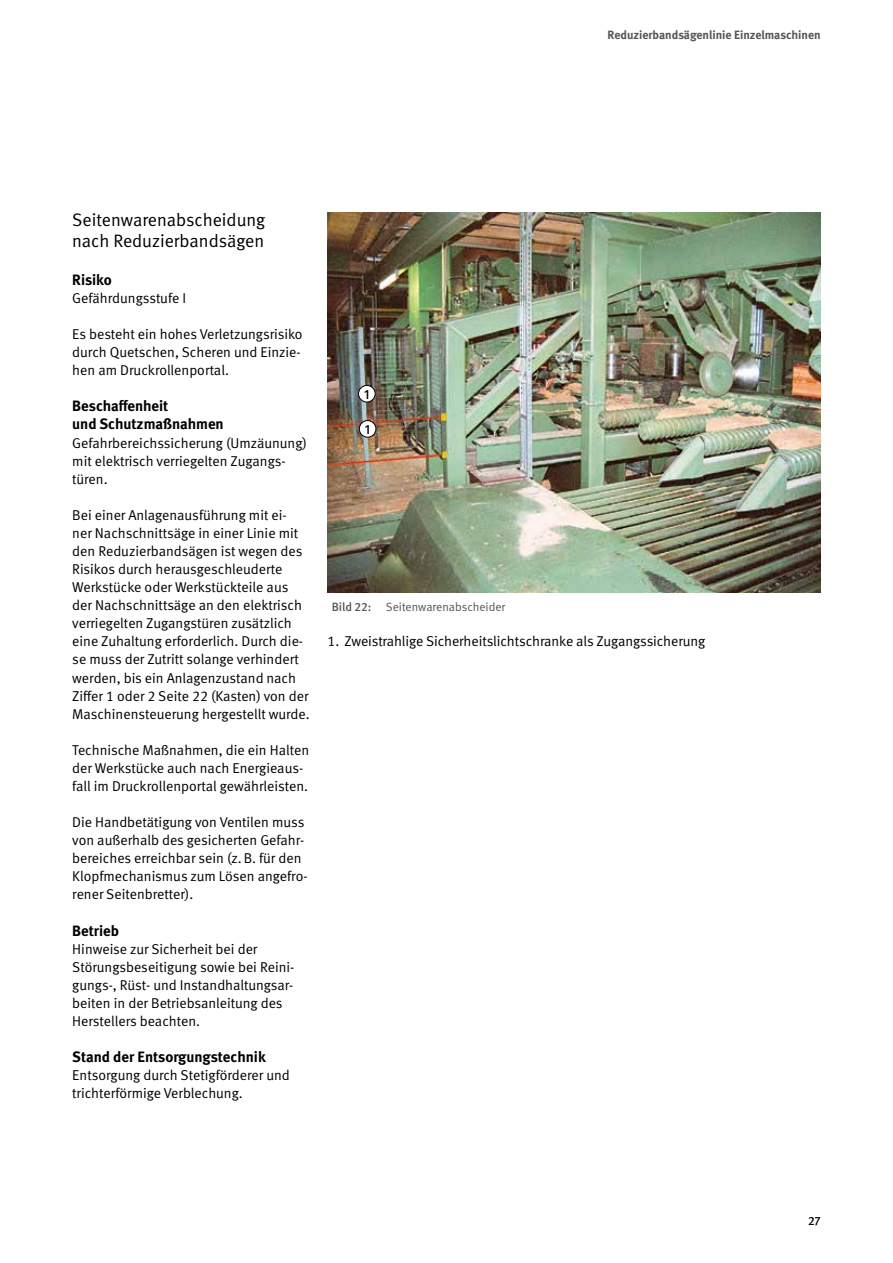
<style>
.page{position:relative;width:893px;height:1263px;background:#fff}
.page>*{position:absolute;margin:0;border:0;box-sizing:border-box;transform-origin:0 0}
.t1{font:18px/21px "DGUV Meta";color:#000}
.t2{font:700 15px/18px "DGUV Meta";color:#000}
.t3{font:14.25px/18px "DGUV Meta";color:#000}
.t4{font:500 13.5px "DGUV Meta";color:#000}
.t5{font:700 12px "DGUV Meta";color:#565656}
.t6{font:12px "DGUV Meta";color:#565656}
.t7{font:500 12px "DGUV Meta";color:#000}
.s1{font-weight:500}
</style>
<div class="page">
<img style="left:327px;top:213px;width:494px;height:379px">
<div style="left:358px;top:385px;width:17px;height:17px;background:#fff;border-radius:50%"></div>
<div style="left:358px;top:385px;width:17px;height:17px;border:1px solid #000;border-radius:50%"></div>
<div style="left:359px;top:421px;width:17px;height:16px;background:#fff;border-radius:50%"></div>
<div style="left:359px;top:420px;width:17px;height:17px;border:1px solid #000;border-radius:50%"></div>
<p class="t5" style="left:607px;top:28px;width:215px">Reduzierbandsägenlinie Einzelmaschinen</p>
<p class="t1" style="left:72px;top:210px;width:194px">Seitenwarenabscheidung nach Reduzierbandsägen</p>
<p class="t2" style="left:72px;top:271px;width:41px">Risiko</p>
<p class="t3" style="left:72px;top:289px;width:115px">Gefährdungsstufe I</p>
<p class="t3" style="left:72px;top:326px;width:232px">Es besteht ein hohes Verletzungsrisiko durch Quetschen, Scheren und Einzie&shy;hen am Druckrollenportal.</p>
<p class="t2" style="left:72px;top:398px;width:153px">Beschaffenheit<br>und Schutzmaßnahmen</p>
<p class="t3" style="left:72px;top:434px;width:236px">Gefahrbereichssicherung (Umzäunung) mit elektrisch verriegelten Zugangs&shy;türen.</p>
<p class="t3" style="left:72px;top:506px;width:239px">Bei einer Anlagenausführung mit ei&shy;ner Nachschnittsäge in einer Linie mit den Reduzierbandsägen ist wegen des Risikos durch herausgeschleuderte Werkstücke oder Werkstückteile aus der Nachschnittsäge an den elektrisch verriegelten Zugangstüren zusätzlich eine Zuhaltung erforderlich. Durch die&shy;se muss der Zutritt solange verhindert werden, bis ein Anlagenzustand nach Ziffer 1 oder 2 Seite 22 (Kasten) von der Maschinensteuerung hergestellt wurde.</p>
<p class="t3" style="left:72px;top:741px;width:238px">Technische Maßnahmen, die ein Halten der Werkstücke auch nach Energieaus&shy;fall im Druckrollenportal gewährleisten.</p>
<p class="t3" style="left:72px;top:813px;width:237px">Die Handbetätigung von Ventilen muss von außerhalb des gesicherten Gefahr&shy;bereiches erreichbar sein (z.B. für den Klopfmechanismus zum Lösen angefro&shy;rener Seitenbretter).</p>
<p class="t2" style="left:72px;top:922px;width:48px">Betrieb</p>
<p class="t3" style="left:72px;top:940px;width:224px">Hinweise zur Sicherheit bei der Störungsbeseitigung sowie bei Reini&shy;gungs-, Rüst- und Instandhaltungsar&shy;beiten in der Betriebsanleitung des Herstellers beachten.</p>
<p class="t2" style="left:72px;top:1048px;width:195px">Stand der Entsorgungstechnik</p>
<p class="t3" style="left:72px;top:1066px;width:219px">Entsorgung durch Stetigförderer und trichterförmige Verblechung.</p>
<p class="t4" style="left:364px;top:386px;width:7px">1</p>
<p class="t4" style="left:365px;top:421px;width:7px">1</p>
<p class="t6" style="left:332px;top:600px;width:175px"><span class="s1">Bild 22:</span> Seitenwarenabscheider</p>
<p class="t3" style="left:327px;top:633px;width:379px">1. Zweistrahlige Sicherheitslichtschranke als Zugangssicherung</p>
<p class="t7" style="left:808px;top:1213px;width:14px">27</p>
</div>
